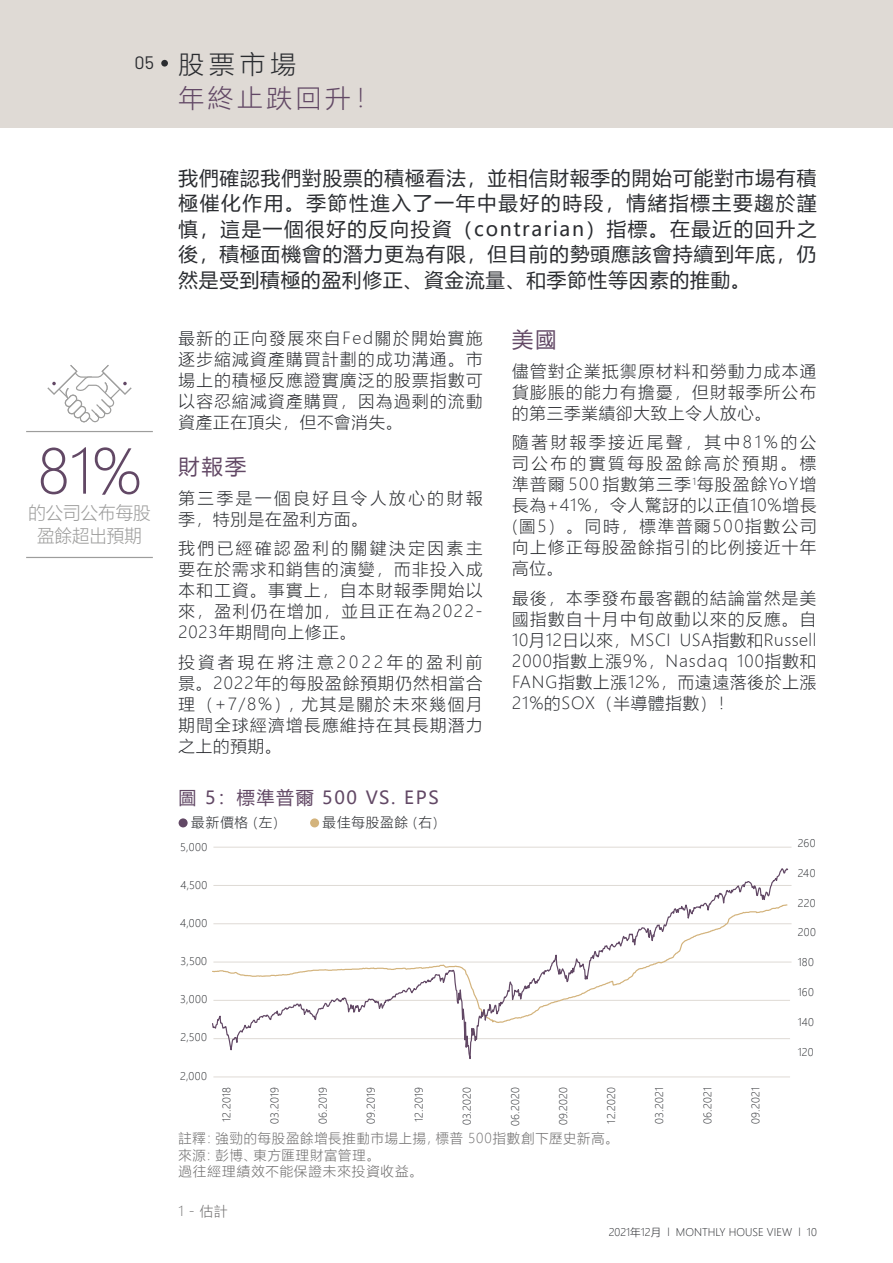
<style>
.page{position:relative;width:893px;height:1263px;background:#fff}
.page>*{position:absolute;margin:0;border:0;box-sizing:border-box;transform-origin:0 0}
.t1{font:300 60px "Microsoft Ya Hei";color:#624865}
.t2{font:300 25.5px/34.2px "Microsoft Ya Hei";letter-spacing:.15em;color:#624865}
.t3{font:21px "Microsoft Ya Hei";color:#624865}
.t4{font:19.5px/25.5px "Microsoft Ya Hei";letter-spacing:.05em;color:#2a2c30;text-align:justify}
.t5{font:18px "Microsoft Ya Hei";letter-spacing:.09em;color:#624865}
.t6{font:300 18px/22.5px "Microsoft Ya Hei";color:#9d9d9c;text-align:center}
.t7{font:300 16.5px/21px "Microsoft Ya Hei";letter-spacing:.09em;color:#2a2c30;text-align:justify}
.t8{font:300 16.5px/21px "Microsoft Ya Hei";letter-spacing:.16em;color:#2a2c30}
.t9{font:300 13.5px/16.5px "Microsoft Ya Hei";letter-spacing:.07em;color:#706f6f}
.t10{font:300 13.5px "Microsoft Ya Hei";letter-spacing:.07em;color:#2a2c30}
.t11{font:10.5px "Microsoft Ya Hei UI Light";letter-spacing:.015em;color:#2a2c30}
.t12{font:300 10.5px "Microsoft Ya Hei";color:#2a2c30}
.t13{font:10.5px "Microsoft Ya Hei UI";color:#624865}
.s1{font-family:"Barlow";font-weight:400;font-size:18px;color:#2a2c30}
.s2{color:#2a2c30}
</style>
<div class="page">
<div style="left:0;top:0;width:893px;height:128px;background:#dfdad5"></div>
<div style="left:161px;top:60px;width:7px;height:7px;background:#2a2c30;border-radius:50%"></div>
<hr style="left:26px;top:431px;width:127px;height:1px;background:#9d9d9c">
<hr style="left:26px;top:557px;width:127px;height:1px;background:#9d9d9c">
<hr style="left:213px;top:847px;width:578px;height:1px;background:#dfdad5">
<hr style="left:213px;top:885px;width:578px;height:1px;background:#dfdad5">
<hr style="left:213px;top:923px;width:578px;height:1px;background:#dfdad5">
<hr style="left:213px;top:962px;width:578px;height:1px;background:#dfdad5">
<hr style="left:213px;top:1000px;width:577px;height:1px;background:#dfdad5">
<hr style="left:213px;top:1038px;width:577px;height:1px;background:#dfdad5">
<hr style="left:213px;top:1077px;width:577px;height:1px;background:#dfdad5">
<svg style="left:212px;top:868px;width:577px;height:191px"></svg>
<div style="left:310px;top:818px;width:9px;height:9px;background:#d3b37c;border-radius:50%"></div>
<div style="left:179px;top:818px;width:9px;height:9px;background:#624865;border-radius:50%"></div>
<svg style="left:47px;top:365px;width:85px;height:58px"></svg>
<h2 class="t2" style="left:179px;top:46px;width:203px;text-indent:-44px"><span class="s1">05</span> <span class="s2">股票市場<br></span>年終止跌回升！</h2>
<p class="t11" style="left:179px;top:53px;width:19px">-1%</p>
<p class="t11" style="left:200px;top:104px;width:36px;rotate:-90deg">07.1998</p>
<h1 class="t1" style="left:37px;top:432px;width:106px">81%</h1>
<p class="t6" style="left:28px;top:501px;width:124px">的公司公布每股盈餘超出預期</p>
<p class="t11" style="left:179px;top:164px;width:22px">25%</p>
<p class="t4" style="left:178px;top:164px;width:640px">我們確認我們對股票的積極看法，並相信財報季的開始可能對市場有積極催化作用。季節性進入了一年中最好的時段，情緒指標主要趨於謹慎，這是一個很好的反向投資（contrarian）指標。在最近的回升之後，積極面機會的潛力更為有限，但目前的勢頭應該會持續到年底，仍然是受到積極的盈利修正、資金流量、和季節性等因素的推動。</p>
<p class="t11" style="left:178px;top:207px;width:22px">20%</p>
<p class="t11" style="left:181px;top:249px;width:20px">15%</p>
<p class="t3" style="left:512px;top:326px;width:46px">美國</p>
<p class="t7" style="left:512px;top:360px;width:306px">儘管對企業抵禦原材料和勞動力成本通貨膨脹的能力有擔憂，但財報季所公布的第三季業績卻大致上令人放心。</p>
<p class="t7" style="left:512px;top:432px;width:306px">隨著財報季接近尾聲，其中81%的公司公布的實質每股盈餘高於預期。標準普爾 500 指數第三季<sup>1</sup>每股盈餘YoY增長為+41%，令人驚訝的以正值10%增長(圖5）。同時，標準普爾500指數公司向上修正每股盈餘指引的比例接近十年高位。</p>
<p class="t7" style="left:512px;top:587px;width:306px">最後，本季發布最客觀的結論當然是美國指數自十月中旬啟動以來的反應。自10月12日以來，MSCI USA指數和Russell 2000指數上漲9%，Nasdaq 100指數和FANG指數上漲12%，而遠遠落後於上漲21%的SOX（半導體指數）！</p>
<p class="t7" style="left:178px;top:327px;width:306px">最新的正向發展來自Fed關於開始實施逐步縮減資產購買計劃的成功溝通。市場上的積極反應證實廣泛的股票指數可以容忍縮減資產購買，因為過剩的流動資產正在頂尖，但不會消失。</p>
<p class="t3" style="left:178px;top:453px;width:69px">財報季</p>
<p class="t8" style="left:178px;top:487px;width:306px">第三季是一個良好且令人放心的財報季，特別是在盈利方面。</p>
<p class="t7" style="left:178px;top:538px;width:306px">我們已經確認盈利的關鍵決定因素主要在於需求和銷售的演變，而非投入成本和工資。事實上，自本財報季開始以來，盈利仍在增加，並且正在為2022- 2023年期間向上修正。</p>
<p class="t7" style="left:178px;top:651px;width:306px">投資者現在將注意2022年的盈利前景。2022年的每股盈餘預期仍然相當合理（+7/8%），尤其是關於未來幾個月期間全球經濟增長應維持在其長期潛力之上的預期。</p>
<p class="t11" style="left:185px;top:335px;width:16px">5%</p>
<p class="t11" style="left:184px;top:378px;width:17px">0%</p>
<p class="t11" style="left:355px;top:431px;width:39px;rotate:-90deg">08.2013</p>
<p class="t11" style="left:503px;top:431px;width:38px;rotate:-90deg">05.2016</p>
<p class="t11" style="left:578px;top:431px;width:38px;rotate:-90deg">09.2017</p>
<p class="t11" style="left:652px;top:431px;width:38px;rotate:-90deg">02.2019</p>
<p class="t11" style="left:206px;top:428px;width:35px;rotate:-90deg">11.2010</p>
<p class="t11" style="left:281px;top:432px;width:39px;rotate:-90deg">04.2012</p>
<p class="t11" style="left:181px;top:480px;width:13px">97</p>
<p class="t13" style="left:767px;top:507px;width:45px">美元領先</p>
<p class="t11" style="left:180px;top:520px;width:13px">96</p>
<p class="t11" style="left:180px;top:560px;width:13px">95</p>
<p class="t11" style="left:180px;top:600px;width:14px">94</p>
<p class="t11" style="left:181px;top:680px;width:13px">92</p>
<p class="t11" style="left:182px;top:719px;width:12px">91</p>
<p class="t5" style="left:178px;top:786px;width:262px">圖 5：標準普爾 500 VS. EPS</p>
<p class="t10" style="left:191px;top:813px;width:96px">最新價格（左）</p>
<p class="t10" style="left:323px;top:813px;width:124px">最佳每股盈餘（右）</p>
<p class="t11" style="left:180px;top:840px;width:28px">5,000</p>
<p class="t11" style="left:180px;top:878px;width:28px">4,500</p>
<p class="t11" style="left:180px;top:916px;width:29px">4,000</p>
<p class="t11" style="left:181px;top:954px;width:28px">3,500</p>
<p class="t11" style="left:180px;top:992px;width:28px">3,000</p>
<p class="t11" style="left:180px;top:1030px;width:28px">2,500</p>
<p class="t11" style="left:180px;top:1069px;width:29px">2,000</p>
<p class="t11" style="left:220px;top:1122px;width:37px;rotate:-90deg">12.2018</p>
<p class="t11" style="left:268px;top:1123px;width:38px;rotate:-90deg">03.2019</p>
<p class="t11" style="left:316px;top:1124px;width:39px;rotate:-90deg">06.2019</p>
<p class="t11" style="left:364px;top:1124px;width:38px;rotate:-90deg">09.2019</p>
<p class="t11" style="left:412px;top:1122px;width:36px;rotate:-90deg">12.2019</p>
<p class="t11" style="left:460px;top:1125px;width:40px;rotate:-90deg">03.2020</p>
<p class="t11" style="left:508px;top:1126px;width:40px;rotate:-90deg">06.2020</p>
<p class="t11" style="left:556px;top:1125px;width:40px;rotate:-90deg">09.2020</p>
<p class="t11" style="left:604px;top:1123px;width:38px;rotate:-90deg">12.2020</p>
<p class="t11" style="left:653px;top:1123px;width:38px;rotate:-90deg">03.2021</p>
<p class="t11" style="left:701px;top:1124px;width:39px;rotate:-90deg">06.2021</p>
<p class="t11" style="left:749px;top:1124px;width:38px;rotate:-90deg">09.2021</p>
<p class="t9" style="left:178px;top:1130px;width:442px">註釋：強勁的每股盈餘增長推動市場上揚，標普 500指數創下歷史新高。來源：彭博、東方匯理財富管理。<br>過往經理績效不能保證未來投資收益。</p>
<p class="t9" style="left:179px;top:1202px;width:51px">1 - 估計</p>
<p class="t11" style="left:798px;top:836px;width:19px">260</p>
<p class="t11" style="left:798px;top:866px;width:19px">240</p>
<p class="t11" style="left:798px;top:896px;width:19px">220</p>
<p class="t11" style="left:798px;top:926px;width:19px">200</p>
<p class="t11" style="left:798px;top:955px;width:18px">180</p>
<p class="t11" style="left:798px;top:985px;width:18px">160</p>
<p class="t11" style="left:798px;top:1015px;width:18px">140</p>
<p class="t11" style="left:798px;top:1045px;width:17px">120</p>
<p class="t12" style="left:609px;top:1225px;width:210px">2021年12月 l MONTHLY HOUSE VIEW l 10</p>
</div>
